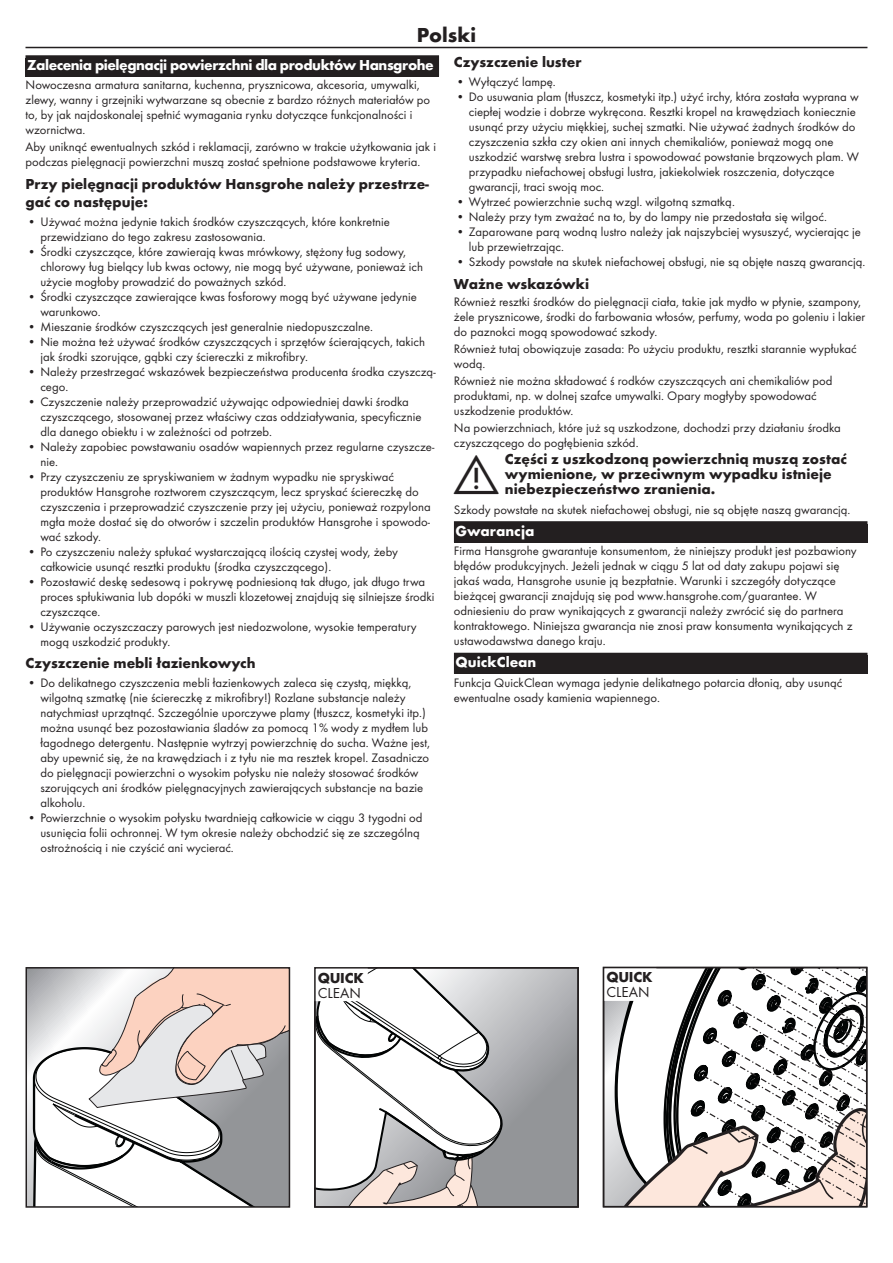
<style>
.page{position:relative;width:893px;height:1263px;background:#fff}
.page>*{position:absolute;margin:0;border:0;box-sizing:border-box;transform-origin:0 0}
.t1{font:44.7px "Glyphen fuer TD";color:#231f20}
.t2{font:700 21px "Futura TOT";color:#231f20}
.t3{font:700 15px/15px "Futura TOT";color:#231f20}
.t4{font:700 15px "Futura TOT";letter-spacing:-.03em;color:#fff}
.t5{font:700 15px "Futura TOT";color:#fff}
.t6{font:15px "Futura TOT Boo";color:#231f20}
.t7{font:12.75px/15px "Futura TOT Boo";color:#231f20}
</style>
<div class="page">
<hr style="left:26px;top:47px;width:841px;height:1px;background:#231f20">
<svg style="left:32px;top:970px;width:255px;height:235px"></svg>
<div style="left:26px;top:967px;width:264px;height:241px;border:2px solid #231f20"></div>
<svg style="left:503px;top:970px;width:73px;height:235px"></svg>
<svg style="left:317px;top:970px;width:186px;height:235px"></svg>
<svg style="left:606px;top:970px;width:258px;height:234px"></svg>
<div style="left:315px;top:968px;width:52px;height:32px;background:#fff"></div>
<div style="left:603px;top:967px;width:53px;height:33px;background:#fff"></div>
<div style="left:314px;top:967px;width:265px;height:241px;border:2px solid #231f20"></div>
<div style="left:603px;top:967px;width:264px;height:240px;border:2px solid #231f20"></div>
<div style="left:26px;top:55px;width:413px;height:21px;background:#231f20"></div>
<div style="left:454px;top:521px;width:413px;height:21px;background:#231f20"></div>
<div style="left:454px;top:653px;width:413px;height:21px;background:#231f20"></div>
<h2 class="t2" style="left:417px;top:22px;width:61px">Polski</h2>
<p class="t4" style="left:27px;top:56px;width:408px">Zalecenia pielęgnacji powierzchni dla produktów Hansgrohe</p>
<p class="t7" style="left:26px;top:77px;width:406px">Nowoczesna armatura sanitarna, kuchenna, prysznicowa, akcesoria, umywalki, zlewy, wanny i grzejniki wytwarzane są obecnie z bardzo różnych materiałów po to, by jak najdoskonalej spełnić wymagania rynku dotyczące funkcjonalności i wzornictwa.</p>
<p class="t7" style="left:26px;top:139px;width:412px">Aby uniknąć ewentualnych szkód i reklamacji, zarówno w trakcie użytkowania jak i podczas pielęgnacji powierzchni muszą zostać spełnione podstawowe kryteria.</p>
<p class="t3" style="left:26px;top:174px;width:405px;line-height:18px">Przy pielęgnacji produktów Hansgrohe należy przestrze&shy;gać co następuje:</p>
<p class="t7" style="left:40px;top:214px;width:351px;text-indent:-13px">• Używać można jedynie takich środków czyszczących, które konkretnie przewidziano do tego zakresu zastosowania.</p>
<p class="t7" style="left:40px;top:244px;width:384px;text-indent:-13px">• Środki czyszczące, które zawierają kwas mrówkowy, stężony ług sodowy, chlorowy ług bielący lub kwas octowy, nie mogą być używane, ponieważ ich użycie mogłoby prowadzić do poważnych szkód.</p>
<p class="t7" style="left:40px;top:289px;width:378px;text-indent:-13px">• Środki czyszczące zawierające kwas fosforowy mogą być używane jedynie warunkowo.</p>
<p class="t7" style="left:28px;top:319px;width:347px">• Mieszanie środków czyszczących jest generalnie niedopuszczalne.</p>
<p class="t7" style="left:40px;top:334px;width:386px;text-indent:-13px">• Nie można też używać środków czyszczących i sprzętów ścierających, takich jak środki szorujące, gąbki czy ściereczki z mikrofibry.</p>
<p class="t7" style="left:40px;top:364px;width:397px;text-indent:-13px">• Należy przestrzegać wskazówek bezpieczeństwa producenta środka czyszczą&shy;cego.</p>
<p class="t7" style="left:40px;top:394px;width:383px;text-indent:-13px">• Czyszczenie należy przeprowadzić używając odpowiedniej dawki środka czyszczącego, stosowanej przez właściwy czas oddziaływania, specyficznie dla danego obiektu i w zależności od potrzeb.</p>
<p class="t7" style="left:40px;top:439px;width:395px;text-indent:-13px">• Należy zapobiec powstawaniu osadów wapiennych przez regularne czyszcze&shy;nie.</p>
<p class="t7" style="left:40px;top:469px;width:392px;text-indent:-13px">• Przy czyszczeniu ze spryskiwaniem w żadnym wypadku nie spryskiwać produktów Hansgrohe roztworem czyszczącym, lecz spryskać ściereczkę do czyszczenia i przeprowadzić czyszczenie przy jej użyciu, ponieważ rozpylona mgła może dostać się do otworów i szczelin produktów Hansgrohe i spowodo&shy;wać szkody.</p>
<p class="t7" style="left:40px;top:544px;width:359px;text-indent:-13px">• Po czyszczeniu należy spłukać wystarczającą ilością czystej wody, żeby całkowicie usunąć resztki produktu (środka czyszczącego).</p>
<p class="t7" style="left:40px;top:574px;width:396px;text-indent:-13px">• Pozostawić deskę sedesową i pokrywę podniesioną tak długo, jak długo trwa proces spłukiwania lub dopóki w muszli klozetowej znajdują się silniejsze środki czyszczące.</p>
<p class="t7" style="left:40px;top:619px;width:378px;text-indent:-13px">• Używanie oczyszczaczy parowych jest niedozwolone, wysokie temperatury mogą uszkodzić produkty.</p>
<p class="t3" style="left:26px;top:655px;width:232px">Czyszczenie mebli łazienkowych</p>
<p class="t7" style="left:40px;top:675px;width:391px;text-indent:-13px">• Do delikatnego czyszczenia mebli łazienkowych zaleca się czystą, miękką, wilgotną szmatkę ( nie ściereczkę z mikrofibry!) Rozlane substancje należy natychmiast uprzątnąć. Szczególnie uporczywe plamy (tłuszcz, kosmetyki itp.) można usunąć bez pozostawiania śladów za pomocą 1% wody z mydłem lub łagodnego detergentu. Następnie wytrzyj powierzchnię do sucha. Ważne jest, aby upewnić się, że na krawędziach i z tyłu nie ma resztek kropel. Zasadniczo do pielęgnacji powierzchni o wysokim połysku nie należy stosować środków szorujących ani środków pielęgnacyjnych zawierających substancje na bazie alkoholu.</p>
<p class="t7" style="left:40px;top:810px;width:384px;text-indent:-13px">• Powierzchnie o wysokim połysku twardnieją całkowicie w ciągu 3 tygodni od usunięcia folii ochronnej. W tym okresie należy obchodzić się ze szczególną ostrożnością i nie czyścić ani wycierać.</p>
<p class="t3" style="left:454px;top:54px;width:129px">Czyszczenie luster</p>
<p class="t7" style="left:456px;top:75px;width:101px">• Wyłączyć lampę.</p>
<p class="t7" style="left:469px;top:90px;width:392px;text-indent:-13px">• Do usuwania plam (tłuszcz, kosmetyki itp.) użyć irchy, która została wyprana w ciepłej wodzie i dobrze wykręcona. Resztki kropel na krawędziach koniecznie usunąć przy użyciu miękkiej, suchej szmatki. Nie używać żadnych środków do czyszczenia szkła czy okien ani innych chemikaliów, ponieważ mogą one uszkodzić warstwę srebra lustra i spowodować powstanie brązowych plam. W przypadku niefachowej obsługi lustra, jakiekolwiek roszczenia, dotyczące gwarancji, traci swoją moc.</p>
<p class="t7" style="left:456px;top:195px;width:280px">• Wytrzeć powierzchnie suchą wzgl. wilgotną szmatką.</p>
<p class="t7" style="left:456px;top:210px;width:372px">• Należy przy tym zważać na to, by do lampy nie przedostała się wilgoć.</p>
<p class="t7" style="left:469px;top:224px;width:394px;text-indent:-13px">• Zaparowane parą wodną lustro należy jak najszybciej wysuszyć, wycierając je lub przewietrzając.</p>
<p class="t7" style="left:456px;top:254px;width:411px">• Szkody powstałe na skutek niefachowej obsługi, nie są objęte naszą gwarancją.</p>
<p class="t3" style="left:454px;top:276px;width:137px">Ważne wskazówki</p>
<p class="t7" style="left:454px;top:294px;width:413px">Również resztki środków do pielęgnacji ciała, takie jak mydło w płynie, szampony, żele prysznicowe, środki do farbowania włosów, perfumy, woda po goleniu i lakier do paznokci mogą spowodować szkody.</p>
<p class="t7" style="left:454px;top:341px;width:404px">Również tutaj obowiązuje zasada: Po użyciu produktu, resztki starannie wypłukać wodą.</p>
<p class="t7" style="left:454px;top:373px;width:380px">Również nie można składować ś rodków czyszczących ani chemikaliów pod produktami, np. w dolnej szafce umywalki. Opary mogłyby spowodować uszkodzenie produktów.</p>
<p class="t7" style="left:454px;top:420px;width:388px">Na powierzchniach, które już są uszkodzone, dochodzi przy działaniu środka czyszczącego do pogłębienia szkód.</p>
<h1 class="t1" style="left:454px;top:456px;width:46px">!</h1>
<p class="t3" style="left:505px;top:452px;width:343px">Części z uszkodzoną powierzchnią muszą zostać wymienione, w przeciwnym wypadku istnieje niebezpieczeństwo zranienia.</p>
<p class="t7" style="left:454px;top:502px;width:398px">Szkody powstałe na skutek niefachowej obsługi, nie są objęte naszą gwarancją.</p>
<p class="t5" style="left:456px;top:521px;width:80px">Gwarancja</p>
<p class="t7" style="left:454px;top:543px;width:404px">Firma Hansgrohe gwarantuje konsumentom, że niniejszy produkt jest pozbawiony błędów produkcyjnych. Jeżeli jednak w ciągu 5 lat od daty zakupu pojawi się jakaś wada, Hansgrohe usunie ją bezpłatnie. Warunki i szczegóły dotyczące bieżącej gwarancji znajdują się pod www.hansgrohe.com/guarantee. W odniesieniu do praw wynikających z gwarancji należy zwrócić się do partnera kontraktowego. Niniejsza gwarancja nie znosi praw konsumenta wynikających z ustawodawstwa danego kraju.</p>
<p class="t5" style="left:456px;top:653px;width:82px">QuickClean</p>
<p class="t7" style="left:454px;top:675px;width:390px">Funkcja QuickClean wymaga jedynie delikatnego potarcia dłonią, aby usunąć ewentualne osady kamienia wapiennego.</p>
<p class="t3" style="left:318px;top:970px;width:48px">QUICK</p>
<p class="t6" style="left:318px;top:983px;width:45px">CLEAN</p>
<p class="t3" style="left:606px;top:969px;width:48px">QUICK</p>
<p class="t6" style="left:606px;top:983px;width:45px">CLEAN</p>
</div>
